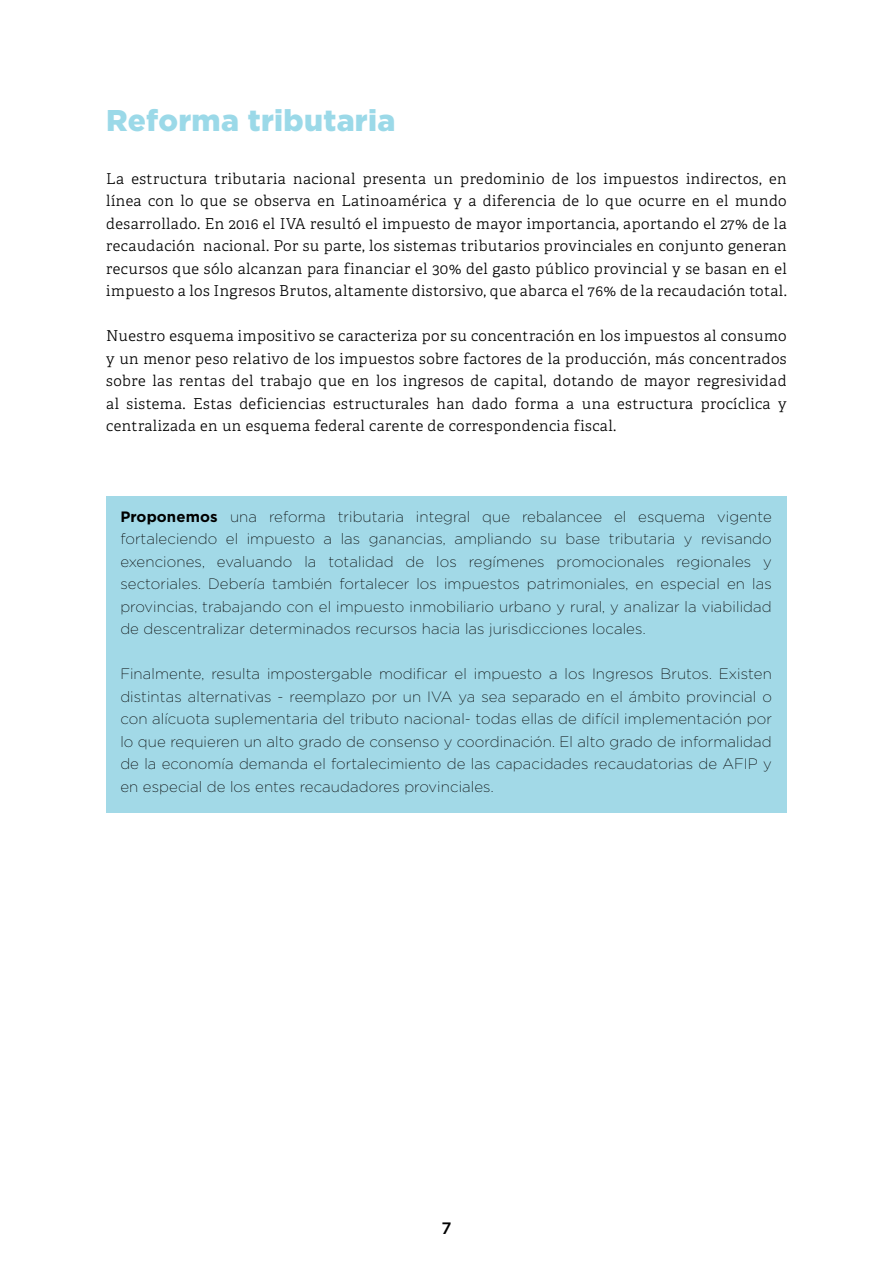
<style>
.page{position:relative;width:893px;height:1263px;background:#fff}
.page>*{position:absolute;margin:0;border:0;box-sizing:border-box;transform-origin:0 0}
.t1{font:900 30px "Gotham HTF";letter-spacing:.01em;color:#9bd9e8}
.t2{font:500 16.5px "Gotham HTF";color:#000}
.t3{font:200 15px/22.5px "Gotham HTF";letter-spacing:.005em;color:#000;text-align:justify}
.t4{font:300 15px/22.5px "Adelle";letter-spacing:.03em;color:#000;text-align:justify}
.s1{font-weight:700}
</style>
<div class="page">
<div style="left:106px;top:496px;width:681px;height:317px;background:#a2d9e7"></div>
<h1 class="t1" style="left:106px;top:103px;width:291px">Reforma tributaria</h1>
<p class="t4" style="left:106px;top:168px;width:682px">La estructura tributaria nacional presenta un predominio de los impuestos indirectos, en línea con lo que se observa en Latinoamérica y a diferencia de lo que ocurre en el mundo desarrollado. En 2016 el IVA resultó el impuesto de mayor importancia, aportando el 27% de la recaudación nacional. Por su parte, los sistemas tributarios provinciales en conjunto generan recursos que sólo alcanzan para financiar el 30% del gasto público provincial y se basan en el impuesto a los Ingresos Brutos, altamente distorsivo, que abarca el 76% de la recaudación total.</p>
<p class="t4" style="left:106px;top:325px;width:682px">Nuestro esquema impositivo se caracteriza por su concentración en los impuestos al consumo y un menor peso relativo de los impuestos sobre factores de la producción, más concentrados sobre las rentas del trabajo que en los ingresos de capital, dotando de mayor regresividad al sistema. Estas deficiencias estructurales han dado forma a una estructura procíclica y centralizada en un esquema federal carente de correspondencia fiscal.</p>
<p class="t3" style="left:120px;top:505px;width:653px"><span class="s1">Proponemos</span> una reforma tributaria integral que rebalancee el esquema vigente fortaleciendo el impuesto a las ganancias, ampliando su base tributaria y revisando exenciones, evaluando la totalidad de los regímenes promocionales regionales y sectoriales. Debería también fortalecer los impuestos patrimoniales, en especial en las provincias, trabajando con el impuesto inmobiliario urbano y rural, y analizar la viabilidad de descentralizar determinados recursos hacia las jurisdicciones locales.</p>
<p class="t3" style="left:120px;top:663px;width:653px">Finalmente, resulta impostergable modificar el impuesto a los Ingresos Brutos. Existen distintas alternativas - reemplazo por un IVA ya sea separado en el ámbito provincial o con alícuota suplementaria del tributo nacional- todas ellas de difícil implementación por lo que requieren un alto grado de consenso y coordinación. El alto grado de informalidad de la economía demanda el fortalecimiento de las capacidades recaudatorias de AFIP y en especial de los entes recaudadores provinciales.</p>
<p class="t2" style="left:441px;top:1219px;width:12px">7</p>
</div>
